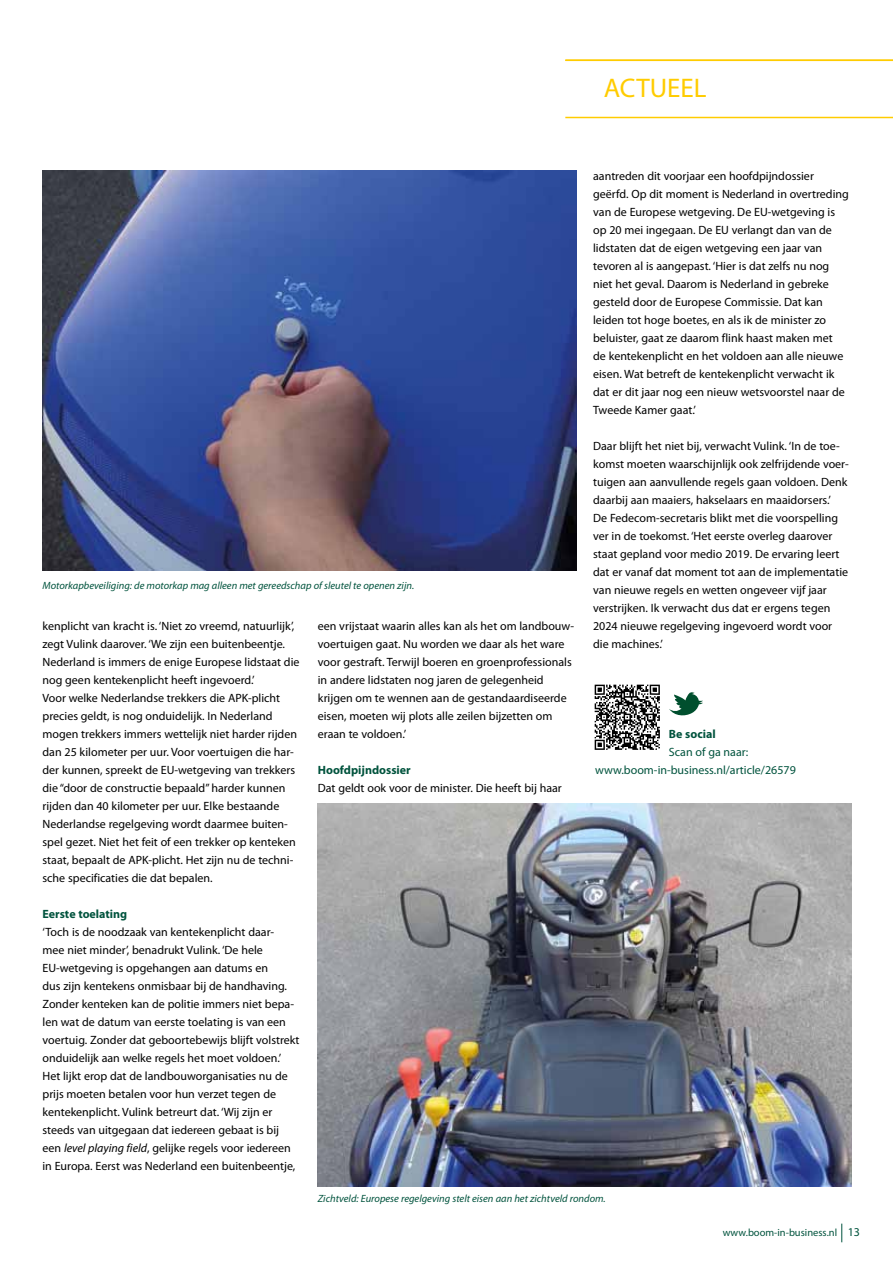
<style>
.page{position:relative;width:893px;height:1263px;background:#fff}
.page>*{position:absolute;margin:0;border:0;box-sizing:border-box;transform-origin:0 0}
.t1{font:27px "Myriad Pro";color:#fc0}
.t2{font:12px/18px "Myriad Pro";color:#000}
.t3{font:12px "Myriad Pro";color:#00533d}
.t4{font:700 12px "Myriad Pro";color:#00533d}
.t5{font:italic 10.5px "Myriad Pro";color:#00533d}
.t6{font:10.5px "Myriad Pro";color:#00533d}
.s1{font-weight:700;color:#00533d}
.s2{font-style:italic}
.s3{font-size:12px}
</style>
<div class="page">
<svg style="left:841px;top:1223px;width:1px;height:19px"></svg>
<hr style="left:565px;top:117px;width:328px;height:1px;background:#fc0">
<hr style="left:565px;top:60px;width:328px;height:1px;background:#fc0">
<img style="left:43px;top:170px;width:534px;height:401px">
<img style="left:318px;top:804px;width:534px;height:382px">
<svg style="left:595px;top:685px;width:65px;height:65px"></svg>
<svg style="left:669px;top:692px;width:34px;height:23px"></svg>
<p class="t1" style="left:604px;top:71px;width:104px">ACTUEEL</p>
<p class="t5" style="left:43px;top:579px;width:373px">Motorkapbeveiliging: de motorkap mag alleen met gereedschap of sleutel te openen zijn.</p>
<p class="t2" style="left:43px;top:617px;width:258px">kenplicht van kracht is. ‘Niet zo vreemd, natuurlijk’, zegt Vulink daarover. ‘We zijn een buitenbeentje.<br>Nederland is immers de enige Europese lidstaat die nog geen kentekenplicht heeft ingevoerd.’<br>Voor welke Nederlandse trekkers die APK-plicht precies geldt, is nog onduidelijk. I n Nederland mogen trekkers immers wettelijk niet harder rijden dan 25 kilometer per uur. Voor voertuigen die har&shy;der kunnen, spreekt de EU-wetgeving van trekkers die “door de constructie bepaald” harder kunnen rijden dan 40 kilometer per uur. Elke bestaande Nederlandse regelgeving wordt daarmee buiten&shy;spel gezet. Niet het feit of een trekker op kenteken staat, bepaalt de APK-plicht. Het zijn nu de techni&shy;sche specificaties die dat bepalen.</p>
<p class="t2" style="left:43px;top:905px;width:258px"><span class="s1">Eerste toelating<br></span>‘Toch is de noodzaak van kentekenplicht daar-<br>mee niet minder’, benadrukt Vulink. ‘De hele EU-wetgeving is opgehangen aan datums en<br>dus zijn kentekens onmisbaar bij de handhaving.<br>Zonder kenteken kan de politie immers niet bepa&shy;len wat de datum van eerste toelating is van een voertuig. Zonder dat geboortebewijs blijft volstrekt onduidelijk aan welke regels het moet voldoen.’ Het lijkt erop dat de landbouworganisaties nu de prijs moeten betalen voor hun verzet tegen de kentekenplicht. Vulink betreurt dat. ‘Wij zijn er steeds van uitgegaan dat iedereen gebaat is bij een <span class="s2">level playing field</span>, gelijke regels voor iedereen in Europa. Eerst was Nederland een buitenbeentje,</p>
<p class="t2" style="left:318px;top:617px;width:258px">een vrijstaat waarin alles kan als het om landbouw&shy;voertuigen gaat. Nu worden we daar als het ware voor gestraft. Terwijl boeren en groenprofessionals in andere lidstaten nog jaren de gelegenheid krijgen om te wennen aan de gestandaardiseerde eisen, moeten wij plots alle zeilen bijzetten om eraan te voldoen.’</p>
<p class="t2" style="left:318px;top:761px;width:246px"><span class="s1">Hoofdpijndossier<br></span>Dat geldt ook voor de minister. Die heeft bij haar</p>
<p class="t2" style="left:593px;top:167px;width:257px">aantreden dit voorjaar een hoofdpijndossier geërfd. Op dit moment is Nederland in overtreding van de Europese wetgeving. De EU-wetgeving is op 20 mei ingegaan. De EU verlangt dan van de lidstaten dat de eigen wetgeving een jaar van tevoren al is aangepast. ‘Hier is dat zelfs nu nog niet het geval. Daarom is Nederland in gebreke gesteld door de Europese Commissie. Dat kan leiden tot hoge boetes, en als ik de minister zo beluister, gaat ze daarom flink haast maken met<br>de kentekenplicht en het voldoen aan alle nieuwe eisen. Wat betreft de kentekenplicht verwacht ik dat er dit jaar nog een nieuw wetsvoorstel naar de Tweede Kamer gaat.’</p>
<p class="t2" style="left:593px;top:437px;width:257px">Daar blijft het niet bij, verwacht Vulink. ‘I n de toe&shy;komst moeten waarschijnlijk ook zelfrijdende voer&shy;tuigen aan aanvullende regels gaan voldoen. Denk daarbij aan maaiers, hakselaars en maaidorsers.’<br>De Fedecom-secretaris blikt met die voorspelling ver in de toekomst. ‘Het eerste overleg daarover staat gepland voor medio 2019. De ervaring leert dat er vanaf dat moment tot aan de implementatie van nieuwe regels en wetten ongeveer vijf jaar verstrijken. I k verwacht dus dat er ergens tegen 2024 nieuwe regelgeving ingevoerd wordt voor die machines.’</p>
<p class="t4" style="left:669px;top:726px;width:48px">Be social</p>
<p class="t3" style="left:669px;top:745px;width:81px">Scan of ga naar:</p>
<p class="t3" style="left:595px;top:763px;width:202px">www.boom-in-business.nl/article/26579</p>
<p class="t5" style="left:318px;top:1192px;width:290px">Zichtveld: Europese regelgeving stelt eisen aan het zichtveld rondom.</p>
<p class="t6" style="left:723px;top:1226px;width:139px">www.boom-in-business.nl <span class="s3">13</span></p>
</div>
